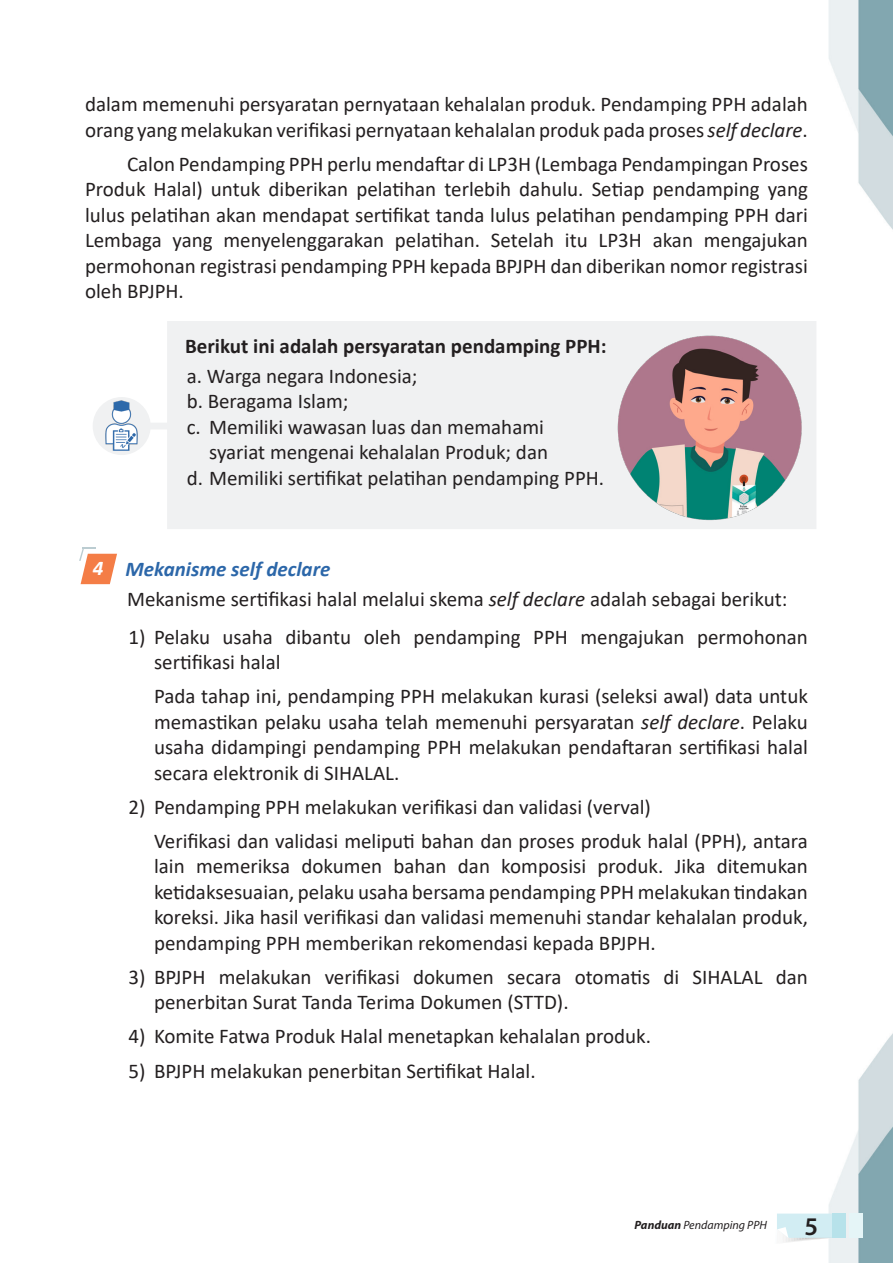
<style>
.page{position:relative;width:893px;height:1263px;background:#fff}
.page>*{position:absolute;margin:0;border:0;box-sizing:border-box;transform-origin:0 0}
.t1{font:600 25.5px "Myriad Pro";color:#231f20}
.Body_Text_-_Masuk_No{font:21px/25.5px "Calibri";color:#231f20}
.Body_Text_-_12{font:21px/25.5px "Calibri";color:#231f20}
.Body_Text_-_Masuk_Ko{font:21px/25.5px "Calibri";color:#231f20;text-align:right}
.Body_Text_-_Masuk{font:700 21px "Calibri";color:#231f20}
.JUDUL_-_2{font:italic 700 21px "Calibri";color:#2c67a9}
.JUDUL_-_Nomer_Saja{font:italic 700 21px "Calibri";color:#fff}
.t2{font:italic 12px "Myriad Pro";color:#231f20}
.s1{font-style:italic}
.s2{font-weight:700}
</style>
<div class="page">
<img style="left:80px;top:0;width:813px;height:1263px">
<svg style="left:769px;top:1213px;width:77px;height:32px"></svg>
<div style="left:849px;top:1213px;width:13px;height:25px;background:#e5f5f7"></div>
<svg style="left:93px;top:321px;width:723px;height:208px;fill:#f0f1f2"></svg>
<img style="left:96px;top:397px;width:52px;height:58px">
<img style="left:611px;top:327px;width:200px;height:202px">
<svg style="left:79px;top:548px;width:38px;height:36px"></svg>
<p class="Body_Text_-_12" style="left:85px;top:91px;width:724px">dalam memenuhi persyaratan pernyataan kehalalan produk. Pendamping PPH adalah orang yang melakukan verifikasi pernyataan kehalalan produk pada proses <span class="s1">self declare</span>.</p>
<p class="Body_Text_-_12" style="left:85px;top:151px;width:724px;text-align:justify;text-indent:42px">Calon Pendamping PPH perlu mendaftar di LP3H (Lembaga Pendampingan Proses Produk Halal) untuk diberikan pelatihan terlebih dahulu. Setiap pendamping yang lulus pelatihan akan mendapat sertifikat tanda lulus pelatihan pendamping PPH dari Lembaga yang menyelenggarakan pelatihan. Setelah itu LP3H akan mengajukan permohonan registrasi pendamping PPH kepada BPJPH dan diberikan nomor registrasi oleh BPJPH.</p>
<p class="Body_Text_-_Masuk" style="left:185px;top:331px;width:423px">Berikut ini adalah persyaratan pendamping PPH:</p>
<p class="Body_Text_-_Masuk_Ko" style="left:187px;top:363px;width:232px">a. Warga negara Indonesia;</p>
<p class="Body_Text_-_Masuk_Ko" style="left:187px;top:388px;width:163px">b. Beragama Islam;</p>
<p class="Body_Text_-_Masuk_Ko" style="left:187px;top:414px;width:363px">c. Memiliki wawasan luas dan memahami syariat mengenai kehalalan Produk; dan</p>
<p class="Body_Text_-_Masuk_Ko" style="left:187px;top:465px;width:419px">d. Memiliki sertifikat pelatihan pendamping PPH.</p>
<p class="JUDUL_-_Nomer_Saja" style="left:93px;top:553px;width:12px">4</p>
<p class="JUDUL_-_2" style="left:126px;top:554px;width:206px">Mekanisme self declare</p>
<p class="Body_Text_-_12" style="left:127px;top:585px;width:662px">Mekanisme sertifikasi halal melalui skema <span class="s1">self declare</span> adalah sebagai berikut:</p>
<p class="Body_Text_-_Masuk_No" style="left:154px;top:624px;width:655px;text-indent:-26px">1) Pelaku usaha dibantu oleh pendamping PPH mengajukan permohonan sertifikasi halal</p>
<p class="Body_Text_-_Masuk_No" style="left:154px;top:683px;width:655px;text-align:justify">Pada tahap ini, pendamping PPH melakukan kurasi (seleksi awal) data untuk memastikan pelaku usaha telah memenuhi persyaratan <span class="s1">self declare</span>. Pelaku usaha didampingi pendamping PPH melakukan pendaftaran sertifikasi halal secara elektronik di SIHALAL.</p>
<p class="Body_Text_-_Masuk_No" style="left:129px;top:794px;width:524px">2) Pendamping PPH melakukan verifikasi dan validasi (verval)</p>
<p class="Body_Text_-_Masuk_No" style="left:154px;top:828px;width:655px;text-align:justify">Verifikasi dan validasi meliputi bahan dan proses produk halal (PPH), antara lain memeriksa dokumen bahan dan komposisi produk. Jika ditemukan ketidaksesuaian, pelaku usaha bersama pendamping PPH melakukan tindakan koreksi. Jika hasil verifikasi dan validasi memenuhi standar kehalalan produk, pendamping PPH memberikan rekomendasi kepada BPJPH.</p>
<p class="Body_Text_-_Masuk_No" style="left:154px;top:964px;width:655px;text-indent:-26px">3) BPJPH melakukan verifikasi dokumen secara otomatis di SIHALAL dan penerbitan Surat Tanda Terima Dokumen (STTD).</p>
<p class="Body_Text_-_Masuk_No" style="left:129px;top:1023px;width:524px">4) Komite Fatwa Produk Halal menetapkan kehalalan produk.</p>
<p class="Body_Text_-_Masuk_No" style="left:129px;top:1057px;width:409px">5) BPJPH melakukan penerbitan Sertifikat Halal.</p>
<p class="t2" style="left:634px;top:1218px;width:134px"><span class="s2">Panduan</span> Pendamping PPH</p>
<p class="t1" style="left:804px;top:1210px;width:15px">5</p>
</div>
